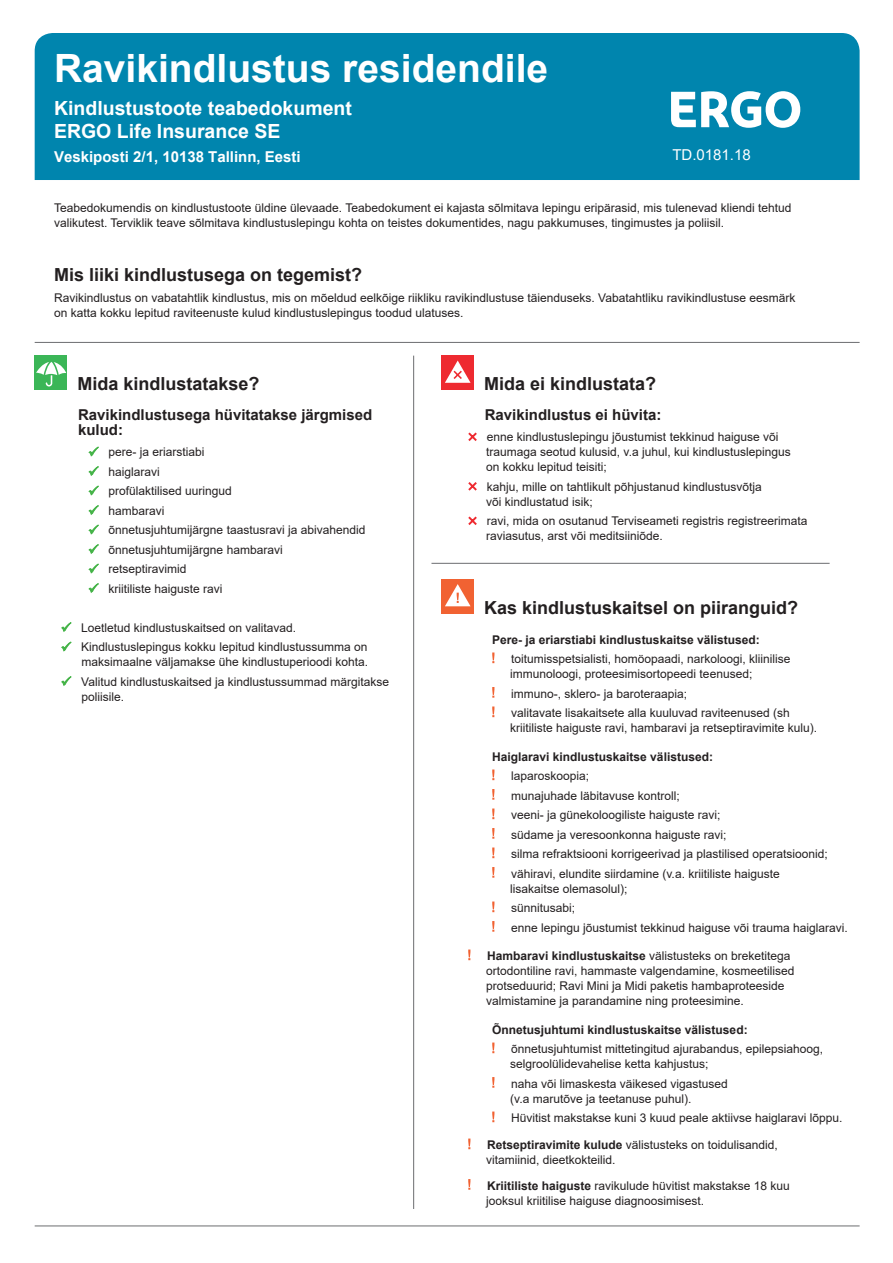
<style>
.page{position:relative;width:893px;height:1263px;background:#fff}
.page>*{position:absolute;margin:0;border:0;box-sizing:border-box;transform-origin:0 0}
.t1{font:700 39px "Arial";color:#fff}
.t2{font:700 19.5px/23.4px "Arial";color:#fff}
.t3{font:700 18px "Arial";color:#231f20}
.t4{font:700 15px/15px "Arial";color:#231f20}
.t5{font:700 15px "Arial";color:#fff}
.t6{font:15px "Arial";color:#fff}
.t7{font:12px/19.5px "Arial";color:#231f20}
.t8{font:700 12px "Arial";color:#231f20}
.s1{font-weight:700}
</style>
<div class="page">
<div style="left:35px;top:33px;width:825px;height:147px;background:#0085ae"></div>
<hr style="left:35px;top:342px;width:825px;height:1px;background:#6c6d70">
<hr style="left:35px;top:1225px;width:825px;height:1px;background:#6c6d70">
<hr style="left:431px;top:563px;width:399px;height:1px;background:#6c6d70">
<div style="left:34px;top:356px;width:33px;height:34px;background:#3bb657"></div>
<svg style="left:36px;top:362px;width:30px;height:24px"></svg>
<svg style="left:88px;top:446px;width:11px;height:11px"></svg>
<svg style="left:88px;top:466px;width:11px;height:10px"></svg>
<svg style="left:88px;top:485px;width:11px;height:11px"></svg>
<svg style="left:88px;top:505px;width:11px;height:10px"></svg>
<svg style="left:88px;top:524px;width:11px;height:11px"></svg>
<svg style="left:88px;top:544px;width:11px;height:10px"></svg>
<svg style="left:88px;top:563px;width:11px;height:11px"></svg>
<svg style="left:88px;top:583px;width:11px;height:10px"></svg>
<svg style="left:61px;top:622px;width:11px;height:10px"></svg>
<svg style="left:61px;top:641px;width:11px;height:11px"></svg>
<svg style="left:61px;top:676px;width:11px;height:10px"></svg>
<div style="left:441px;top:579px;width:33px;height:35px;background:#f16232"></div>
<svg style="left:445px;top:584px;width:26px;height:22px"></svg>
<svg style="left:492px;top:652px;width:2px;height:11px"></svg>
<svg style="left:492px;top:687px;width:2px;height:11px"></svg>
<svg style="left:492px;top:706px;width:2px;height:11px"></svg>
<svg style="left:492px;top:769px;width:2px;height:11px"></svg>
<svg style="left:492px;top:789px;width:2px;height:11px"></svg>
<svg style="left:492px;top:808px;width:2px;height:11px"></svg>
<svg style="left:492px;top:828px;width:2px;height:11px"></svg>
<svg style="left:492px;top:847px;width:2px;height:11px"></svg>
<svg style="left:492px;top:867px;width:2px;height:11px"></svg>
<svg style="left:492px;top:901px;width:2px;height:11px"></svg>
<svg style="left:492px;top:921px;width:2px;height:11px"></svg>
<svg style="left:468px;top:949px;width:2px;height:11px"></svg>
<svg style="left:492px;top:1042px;width:2px;height:11px"></svg>
<svg style="left:492px;top:1077px;width:2px;height:11px"></svg>
<svg style="left:492px;top:1111px;width:2px;height:11px"></svg>
<svg style="left:468px;top:1138px;width:2px;height:11px"></svg>
<svg style="left:468px;top:1179px;width:2px;height:11px"></svg>
<div style="left:441px;top:356px;width:33px;height:34px;background:#ee2a30"></div>
<svg style="left:445px;top:361px;width:26px;height:22px"></svg>
<svg style="left:468px;top:432px;width:9px;height:9px"></svg>
<svg style="left:468px;top:482px;width:9px;height:9px"></svg>
<svg style="left:468px;top:516px;width:9px;height:9px"></svg>
<hr style="left:413px;top:356px;width:1px;height:853px;background:#6c6d70">
<svg style="left:671px;top:91px;width:129px;height:37px"></svg>
<h1 class="t1" style="left:54px;top:41px;width:496px">Ravikindlustus residendile</h1>
<h2 class="t2" style="left:54px;top:96px;width:299px">Kindlustustoote teabedokument<br>ERGO Life Insurance SE</h2>
<p class="t5" style="left:54px;top:146px;width:248px">Veskiposti 2/1, 10138 Tallinn, Eesti</p>
<p class="t7" style="left:54px;top:200px;width:739px;line-height:15px">Teabedokumendis on kindlustustoote üldine ülevaade. Teabedokument ei kajasta sõlmitava lepingu eripärasid, mis tulenevad kliendi tehtud valikutest. Terviklik teave sõlmitava kindlustuslepingu kohta on teistes dokumentides, nagu pakkumuses, tingimustes ja poliisil.</p>
<h3 class="t3" style="left:54px;top:262px;width:310px">Mis liiki kindlustusega on tegemist?</h3>
<p class="t7" style="left:54px;top:290px;width:743px;line-height:15px">Ravikindlustus on vabatahtlik kindlustus, mis on mõeldud eelkõige riikliku ravikindlustuse täienduseks. Vabatahtliku ravikindlustuse eesmärk on katta kokku lepitud raviteenuste kulud kindlustuslepingus toodud ulatuses.</p>
<p class="t6" style="left:672px;top:144px;width:80px">TD.0181.18</p>
<h3 class="t3" style="left:77px;top:371px;width:184px">Mida kindlustatakse?</h3>
<p class="t4" style="left:78px;top:407px;width:296px">Ravikindlustusega hüvitatakse järgmised kulud:</p>
<p class="t7" style="left:109px;top:442px;width:258px">pere- ja eriarstiabi<br>haiglaravi<br>profülaktilised uuringud<br>hambaravi<br>õnnetusjuhtumijärgne taastusravi ja abivahendid õnnetusjuhtumijärgne hambaravi<br>retseptiravimid<br>kriitiliste haiguste ravi</p>
<p class="t7" style="left:81px;top:618px;width:288px">Loetletud kindlustuskaitsed on valitavad.<br>Kindlustuslepingus kokku lepitud kindlustussumma on</p>
<p class="t7" style="left:81px;top:652px;width:309px">maksimaalne väljamakse ühe kindlustuperioodi kohta.<br>Valitud kindlustuskaitsed ja kindlustussummad märgitakse</p>
<p class="t7" style="left:82px;top:687px;width:44px">poliisile.</p>
<h3 class="t3" style="left:484px;top:371px;width:174px">Mida ei kindlustata?</h3>
<p class="t4" style="left:485px;top:407px;width:178px">Ravikindlustus ei hüvita:</p>
<p class="t7" style="left:486px;top:429px;width:306px;line-height:15px">enne kindlustuslepingu jõustumist tekkinud haiguse või traumaga seotud kulusid, v.a juhul, kui kindlustuslepingus on kokku lepitud teisiti;</p>
<p class="t7" style="left:486px;top:479px;width:277px;line-height:15px">kahju, mille on tahtlikult põhjustanud kindlustusvõtja või kindlustatud isik;</p>
<p class="t7" style="left:486px;top:513px;width:323px;line-height:15px">ravi, mida on osutanud Terviseameti registris registreerimata raviasutus, arst või meditsiiniõde.</p>
<h3 class="t3" style="left:484px;top:595px;width:316px">Kas kindlustuskaitsel on piiranguid?</h3>
<p class="t8" style="left:492px;top:631px;width:269px">Pere- ja eriarstiabi kindlustuskaitse välistused:</p>
<p class="t7" style="left:510px;top:651px;width:282px;line-height:15px">toitumisspetsialisti, homöopaadi, narkoloogi, kliinilise immunoloogi, proteesimisortopeedi teenused;</p>
<p class="t7" style="left:511px;top:684px;width:280px">immuno-, sklero- ja baroteraapia;<br>valitavate lisakaitsete alla kuuluvad raviteenused (sh</p>
<p class="t7" style="left:510px;top:718px;width:308px">kriitiliste haiguste ravi, hambaravi ja retseptiravimite kulu).</p>
<p class="t8" style="left:492px;top:748px;width:222px">Haiglaravi kindlustuskaitse välistused:</p>
<p class="t7" style="left:511px;top:766px;width:318px">laparoskoopia;<br>munajuhade läbitavuse kontroll;<br>veeni- ja günekoloogiliste haiguste ravi;<br>südame ja veresoonkonna haiguste ravi;<br>silma refraktsiooni korrigeerivad ja plastilised operatsioonid; vähiravi, elundite siirdamine (v.a. kriitiliste haiguste</p>
<p class="t7" style="left:510px;top:879px;width:339px">lisakaitse olemasolul);<br>sünnitusabi;<br>enne lepingu jõustumist tekkinud haiguse või trauma haiglaravi.</p>
<p class="t7" style="left:486px;top:948px;width:310px;line-height:15px"><span class="s1">Hambaravi kindlustuskaitse</span> välistusteks on breketitega ortodontiline ravi, hammaste valgendamine, kosmeetilised protseduurid; Ravi Mini ja Midi paketis hambaproteeside valmistamine ja parandamine ning proteesimine.</p>
<p class="t8" style="left:492px;top:1021px;width:257px">Õnnetusjuhtumi kindlustuskaitse välistused:</p>
<p class="t7" style="left:510px;top:1041px;width:315px;line-height:15px">õnnetusjuhtumist mittetingitud ajurabandus, epilepsiahoog, selgroolülidevahelise ketta kahjustus;</p>
<p class="t7" style="left:510px;top:1076px;width:219px;line-height:15px">naha või limaskesta väikesed vigastused (v.a marutõve ja teetanuse puhul).</p>
<p class="t7" style="left:511px;top:1108px;width:333px">Hüvitist makstakse kuni 3 kuud peale aktiivse haiglaravi lõppu.</p>
<p class="t7" style="left:486px;top:1137px;width:293px;line-height:15px"><span class="s1">Retseptiravimite kulude</span> välistusteks on toidulisandid, vitamiinid, dieetkokteilid.</p>
<p class="t7" style="left:486px;top:1178px;width:305px;line-height:15px"><span class="s1">Kriitiliste haiguste</span> ravikulude hüvitist makstakse 18 kuu jooksul kriitilise haiguse diagnoosimisest.</p>
</div>
